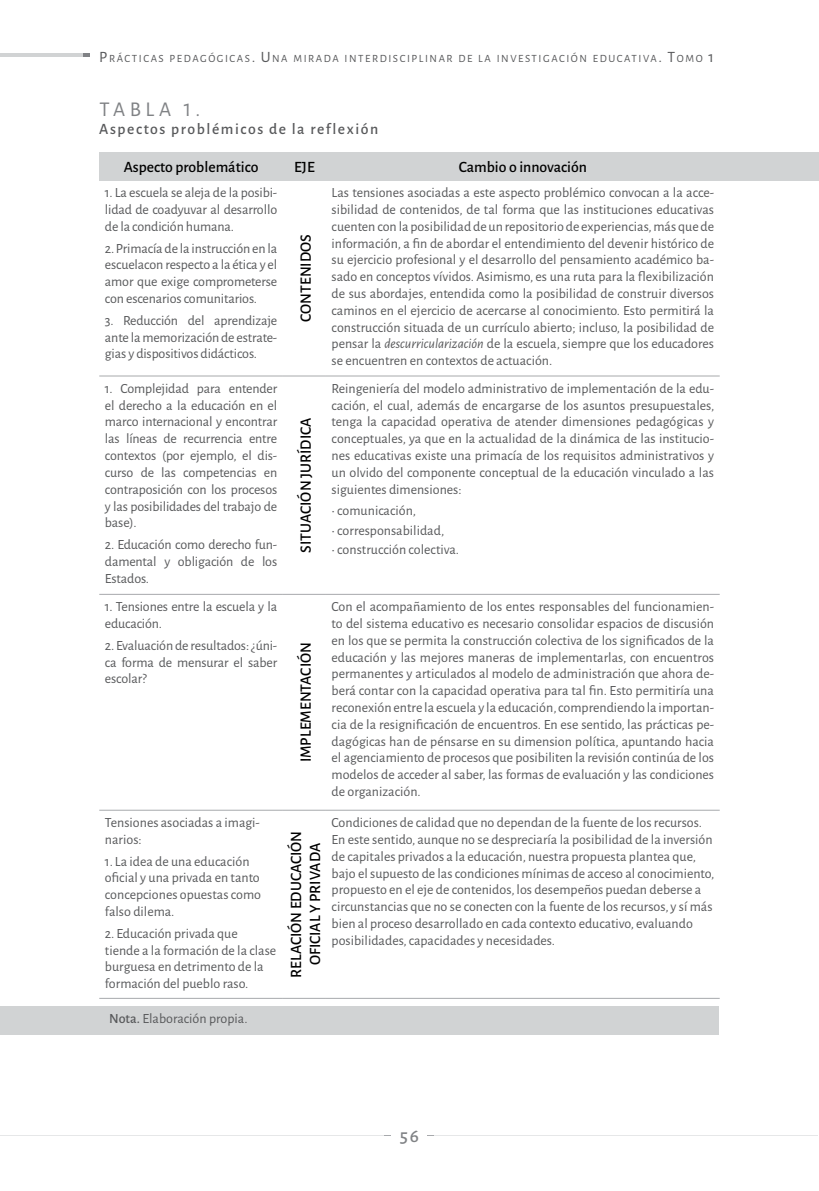
<style>
.page{position:relative;width:819px;height:1191px;background:#fff}
.page>*{position:absolute;margin:0;border:0;box-sizing:border-box;transform-origin:0 0}
.Tabla_No{font:21px "Alegreya Sans";letter-spacing:.215em;color:#808285}
.t1{font:500 19.25px "Alegreya Sans";color:#808285}
.Encabezados{font:500 15.75px/18.9px "Alegreya Sans";color:#000;text-align:center}
.Titulo_tabla{font:500 15.75px "Alegreya Sans";letter-spacing:.1em;color:#58595b}
.Cuerpo_de_texto{font:14px/16.8px "Alegreya Sans";color:#58595b;text-align:justify}
.Fuente{font:14px "Alegreya Sans";color:#58595b}
.t2{font:11.03px "Alegreya Sans";letter-spacing:.145em;color:#58595b}
.s1{font-size:15.75px}
.s2{font-style:italic}
.s3{font-weight:500}
</style>
<div class="page">
<div style="left:0;top:1006px;width:719px;height:28px;background:#d1d3d4"></div>
<div style="left:99px;top:153px;width:720px;height:28px;background:#d1d3d4"></div>
<hr style="left:99px;top:375px;width:184px;height:1px;background:#a7a9ac">
<hr style="left:283px;top:375px;width:43px;height:1px;background:#a7a9ac">
<hr style="left:326px;top:375px;width:393px;height:1px;background:#a7a9ac">
<hr style="left:99px;top:594px;width:184px;height:1px;background:#a7a9ac">
<hr style="left:283px;top:594px;width:43px;height:1px;background:#a7a9ac">
<hr style="left:326px;top:594px;width:393px;height:1px;background:#a7a9ac">
<hr style="left:99px;top:809px;width:184px;height:1px;background:#a7a9ac">
<hr style="left:283px;top:809px;width:43px;height:1px;background:#a7a9ac">
<hr style="left:326px;top:809px;width:393px;height:1px;background:#a7a9ac">
<hr style="left:99px;top:998px;width:184px;height:1px;background:#a7a9ac">
<hr style="left:283px;top:998px;width:43px;height:1px;background:#a7a9ac">
<hr style="left:326px;top:998px;width:393px;height:1px;background:#a7a9ac">
<hr style="left:0;top:54px;width:89px;height:3px;background:#d1d3d4">
<svg style="left:83px;top:54px;width:6px;height:3px"></svg>
<hr style="left:0;top:1135px;width:390px;height:1px;background:#e6e7e8">
<hr style="left:427px;top:1135px;width:390px;height:1px;background:#e6e7e8">
<p class="t2" style="left:99px;top:51px;width:616px"><span class="s1">P</span>RÁCTICAS P EDAGÓGICAS<span class="s1">. U</span>NA MIRADA INTERDISCIP LINAR DE LA INVESTIGACIÓN EDUCATIVA<span class="s1">. T</span>OMO <span class="s1">1</span></p>
<p class="Tabla_No" style="left:99px;top:95px;width:102px">TABLA 1.</p>
<p class="Titulo_tabla" style="left:99px;top:117px;width:280px">Aspectos problémicos de la reflexión</p>
<p class="Encabezados" style="left:124px;top:156px;width:136px">Aspecto problemático</p>
<p class="Encabezados" style="left:294px;top:156px;width:22px">EJE</p>
<p class="Encabezados" style="left:458px;top:156px;width:130px">Cambio o innovación</p>
<p class="Cuerpo_de_texto" style="left:105px;top:183px;width:174px">1. La escuela se aleja de la posibi&shy;lidad de coadyuvar al desarrollo de la condición humana.</p>
<p class="Cuerpo_de_texto" style="left:105px;top:239px;width:174px">2. Primacía de la instrucción en la escuelacon respecto a la ética y el amor que exige comprometerse con escenarios comunitarios.</p>
<p class="Cuerpo_de_texto" style="left:105px;top:311px;width:174px">3. Reducción del aprendizaje ante la memorización de estrate&shy;gias y dispositivos didácticos.</p>
<p class="Cuerpo_de_texto" style="left:331px;top:183px;width:384px">Las tensiones asociadas a este aspecto problémico convocan a la acce&shy;sibilidad de contenidos, de tal forma que las instituciones educativas cuenten con la posibilidad de un repositorio de experiencias, más que de información, a fin de abordar el entendimiento del devenir histórico de su ejercicio profesional y el desarrollo del pensamiento académico ba&shy;sado en conceptos vívidos. Asimismo, es una ruta para la flexibilización de sus abordajes, entendida como la posibilidad de construir diversos caminos en el ejercicio de acercarse al conocimiento. Esto permitirá la construcción situada de un currículo abierto; incluso, la posibilidad de pensar la <span class="s2">descurricularización</span> de la escuela, siempre que los educadores se encuentren en contextos de actuación.</p>
<p class="Encabezados" style="left:295px;top:322px;width:89px;rotate:-90deg">CONTENIDOS</p>
<p class="Cuerpo_de_texto" style="left:105px;top:379px;width:174px">1. Complejidad para entender el derecho a la educación en el marco internacional y encontrar las líneas de recurrencia entre contextos (por ejemplo, el dis&shy;curso de las competencias en contraposición con los procesos y las posibilidades del trabajo de base).</p>
<p class="Cuerpo_de_texto" style="left:105px;top:535px;width:174px">2. Educación como derecho fun&shy;damental y obligación de los Estados.</p>
<p class="Encabezados" style="left:295px;top:552px;width:136px;rotate:-90deg">SITUACIÓN JURÍDICA</p>
<p class="Cuerpo_de_texto" style="left:105px;top:597px;width:174px">1. Tensiones entre la escuela y la educación.</p>
<p class="Cuerpo_de_texto" style="left:105px;top:636px;width:174px">2. Evaluación de resultados: ¿úni&shy;ca forma de mensurar el saber escolar?</p>
<p class="Encabezados" style="left:295px;top:762px;width:122px;rotate:-90deg">IMPLEMENTACIÓN</p>
<p class="Cuerpo_de_texto" style="left:105px;top:813px;width:156px">Tensiones asociadas a imagi&shy;narios:</p>
<p class="Cuerpo_de_texto" style="left:105px;top:852px;width:158px;text-align:left">1. La idea de una educación oficial y una privada en tanto concepciones opuestas como falso dilema.</p>
<p class="Cuerpo_de_texto" style="left:105px;top:924px;width:173px;text-align:left">2. Educación privada que<br>tiende a la formación de la clase burguesa en detrimento de la formación del pueblo raso.</p>
<p class="Fuente" style="left:109px;top:1009px;width:140px"><span class="s3">Nota.</span> Elaboración propia.</p>
<p class="Encabezados" style="left:286px;top:978px;width:149px;rotate:-90deg">RELACIÓN EDUCACIÓN<br>OFICIAL Y PRIVADA</p>
<p class="Cuerpo_de_texto" style="left:331px;top:379px;width:384px">Reingeniería del modelo administrativo de implementación de la edu&shy;cación, el cual, además de encargarse de los asuntos presupuestales, tenga la capacidad operativa de atender dimensiones pedagógicas y conceptuales, ya que en la actualidad de la dinámica de las institucio&shy;nes educativas existe una primacía de los requisitos administrativos y un olvido del componente conceptual de la educación vinculado a las siguientes dimensiones:</p>
<p class="Cuerpo_de_texto" style="left:331px;top:502px;width:86px">• comunicación,</p>
<p class="Cuerpo_de_texto" style="left:331px;top:521px;width:114px">• corresponsabilidad,</p>
<p class="Cuerpo_de_texto" style="left:331px;top:540px;width:129px">• construcción colectiva.</p>
<p class="Cuerpo_de_texto" style="left:331px;top:597px;width:384px">Con el acompañamiento de los entes responsables del funcionamien&shy;to del sistema educativo es necesario consolidar espacios de discusión en los que se permita la construcción colectiva de los significados de la educación y las mejores maneras de implementarlas, con encuentros permanentes y articulados al modelo de administración que ahora de&shy;berá contar con la capacidad operativa para tal fin. Esto permitiría una reconexión entre la escuela y la educación, comprendiendo la importan&shy;cia de la resignificación de encuentros. En ese sentido, las prácticas pe&shy;dagógicas han de pénsarse en su dimension política, apuntando hacia el agenciamiento de procesos que posibiliten la revisión continúa de los modelos de acceder al saber, las formas de evaluación y las condiciones de organización.</p>
<p class="Cuerpo_de_texto" style="left:331px;top:813px;width:384px;text-align:left">Condiciones de calidad que no dependan de la fuente de los recursos.<br>En este sentido, aunque no se despreciaría la posibilidad de la inversión de capitales privados a la educación, nuestra propuesta plantea que, bajo el supuesto de las condiciones mínimas de acceso al conocimiento, propuesto en el eje de contenidos, los desempeños puedan deberse a circunstancias que no se conecten con la fuente de los recursos, y sí más bien al proceso desarrollado en cada contexto educativo, evaluando posibilidades, capacidades y necesidades.</p>
<h2 class="t1" style="left:400px;top:1122px;width:21px">56</h2>
</div>
